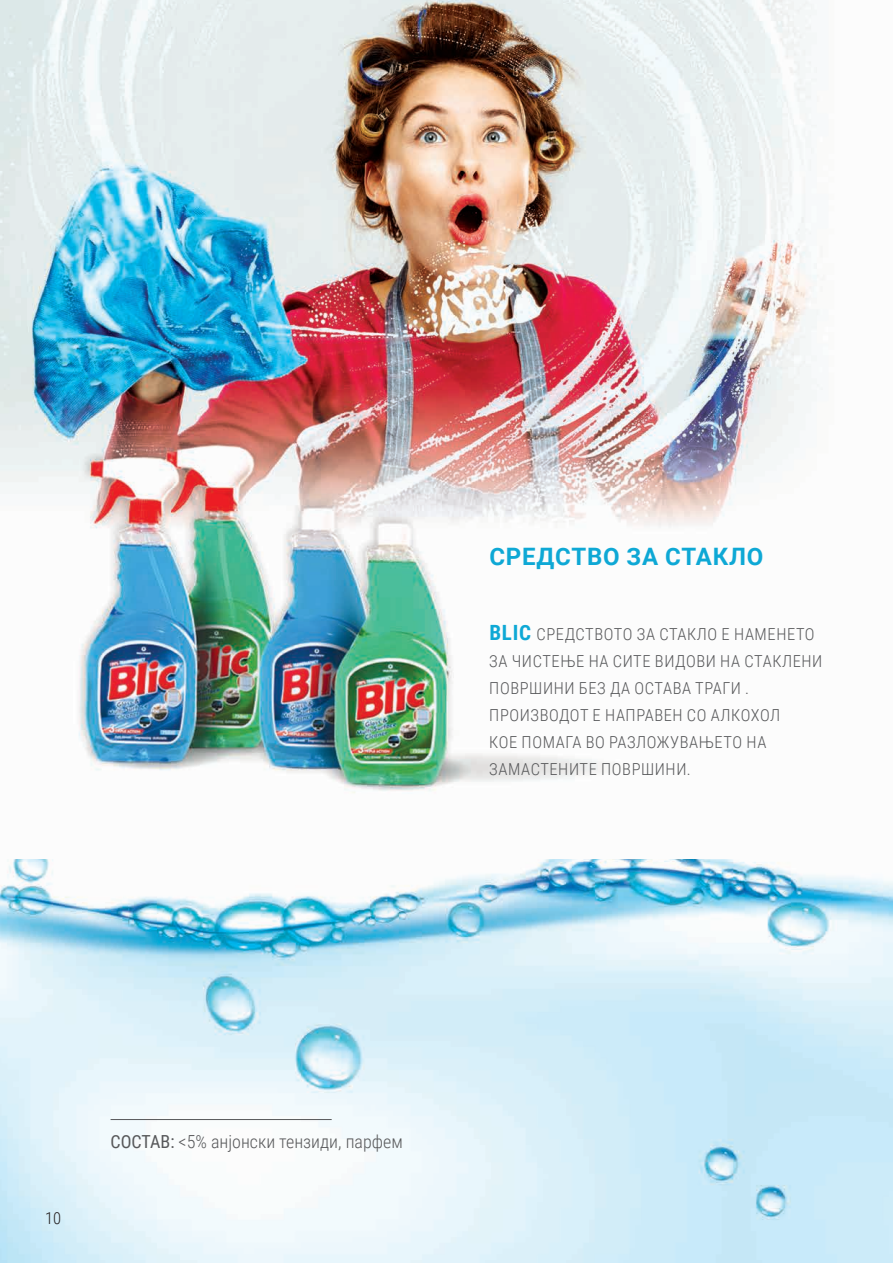
<style>
.page{position:relative;width:893px;height:1263px;background:#fff}
.page>*{position:absolute;margin:0;border:0;box-sizing:border-box;transform-origin:0 0}
.t1{font:700 24px "Roboto";letter-spacing:.035em;color:#0ea8d5}
.t2{font:300 18px "Roboto Condensed";color:#57585a}
.t3{font:300 16.5px/27px "Roboto Condensed";letter-spacing:.035em;color:#57585a}
.t4{font:300 16.5px "Roboto Condensed";color:#231f20}
.s1{font-weight:700;font-size:21px;color:#0ea8d5}
.s2{font-weight:400}
</style>
<div class="page">
<img style="left:0;top:859px;width:893px;height:404px">
<hr style="left:111px;top:1119px;width:221px;height:1px;background:#57585a">
<img style="left:0;top:0;width:823px;height:793px">
<p class="t1" style="left:489px;top:540px;width:275px">СРЕДСТВО ЗА СТАКЛО</p>
<p class="t3" style="left:489px;top:619px;width:335px"><span class="s1">BLIC</span> СРЕДСТВОТО ЗА СТАКЛО Е НАМЕНЕТО<br>ЗА ЧИСТЕЊЕ НА СИТЕ ВИДОВИ НА СТАКЛЕНИ<br>ПОВРШИНИ БЕЗ ДА ОСТАВА ТРАГИ .<br>ПРОИЗВОДОТ Е НАПРАВЕН СО АЛКОХОЛ<br>КОЕ ПОМАГА ВО РАЗЛОЖУВАЊЕТО НА<br>ЗАМАСТЕНИТЕ ПОВРШИНИ.</p>
<p class="t4" style="left:45px;top:1206px;width:18px">10</p>
<p class="t2" style="left:111px;top:1129px;width:294px"><span class="s2">СОСТАВ:</span> &lt;5% анјонски тензиди, парфем</p>
</div>
